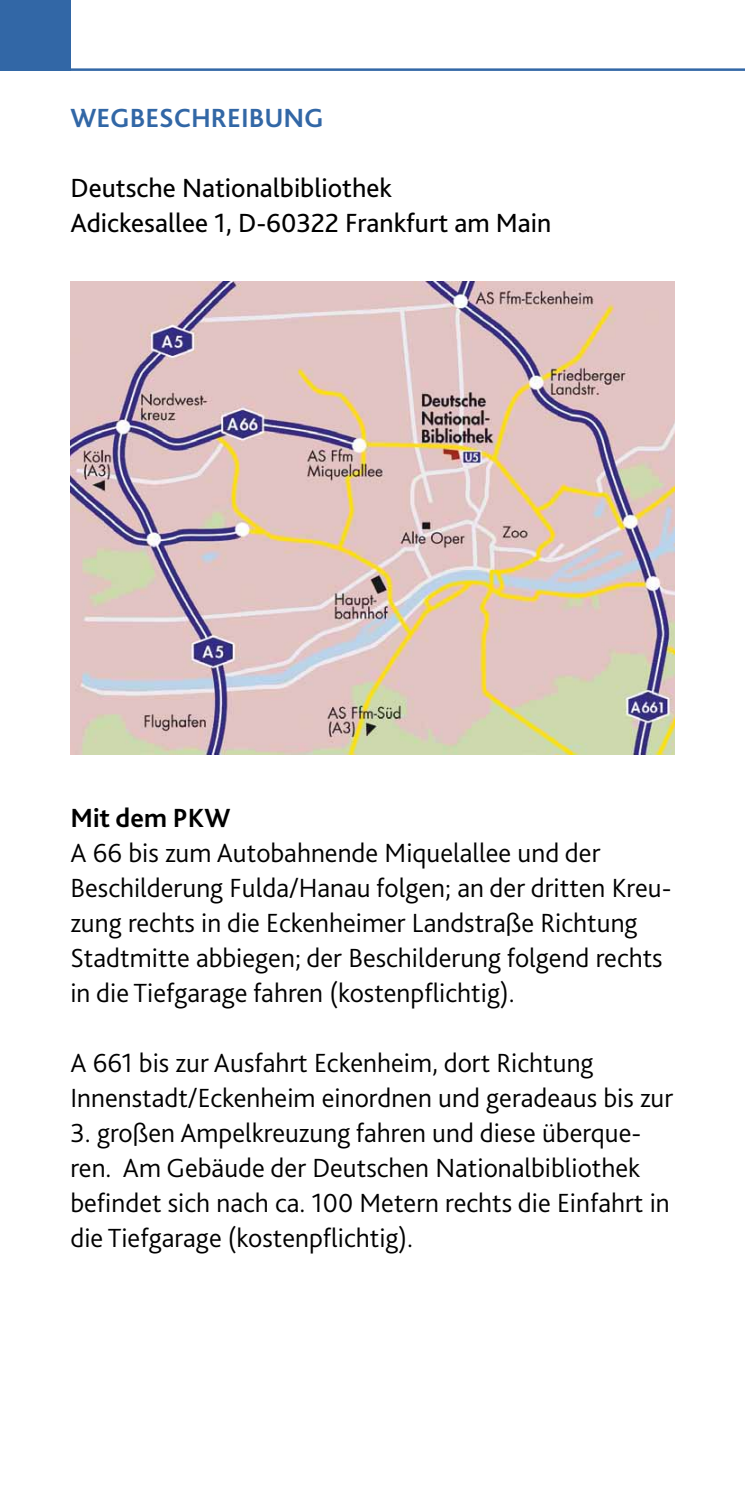
<style>
.page{position:relative;width:745px;height:1489px;background:#fff}
.page>*{position:absolute;margin:0;border:0;box-sizing:border-box;transform-origin:0 0}
.t1{font:300 27.5px/35px "Bliss 2";color:#000}
.t2{font:27.5px/35px "Bliss 2";color:#000}
.t3{font:700 27.5px "Bliss 2";color:#3267a6}
.t4{font:700 27.5px "Bliss 2";color:#000}
</style>
<div class="page">
<div style="left:0;top:0;width:70px;height:71px;background:#3267a6"></div>
<hr style="left:67px;top:68px;width:677px;height:3px;background:#3267a6">
<img style="left:70px;top:281px;width:603px;height:473px">
<p class="t3" style="left:70px;top:101px;width:255px">WEGBESCHREIBUNG</p>
<p class="t2" style="left:70px;top:169px;width:482px">Deutsche Nationalbibliothek<br>Adickesallee 1, D-60322 Frankfurt am Main</p>
<p class="t4" style="left:70px;top:801px;width:161px">Mit dem PKW</p>
<p class="t1" style="left:70px;top:834px;width:602px">A 66 bis zum Autobahnende Miquelallee und der Beschilderung Fulda/Hanau folgen; an der dritten Kreu&shy;zung rechts in die Eckenheimer Landstraße Richtung Stadtmitte abbiegen; der Beschilderung folgend rechts in die Tiefgarage fahren (kostenpflichtig).</p>
<p class="t1" style="left:70px;top:1044px;width:604px">A 661 bis zur Ausfahrt Eckenheim, dort Richtung<br>Innenstadt/Eckenheim einordnen und geradeaus bis zur</p>
<p class="t1" style="left:70px;top:1114px;width:600px">3. großen Ampelkreuzung fahren und diese überque&shy;ren. Am Gebäude der Deutschen Nationalbibliothek befindet sich nach ca. 100 Metern rechts die Einfahrt in die Tiefgarage (kostenpflichtig).</p>
</div>
